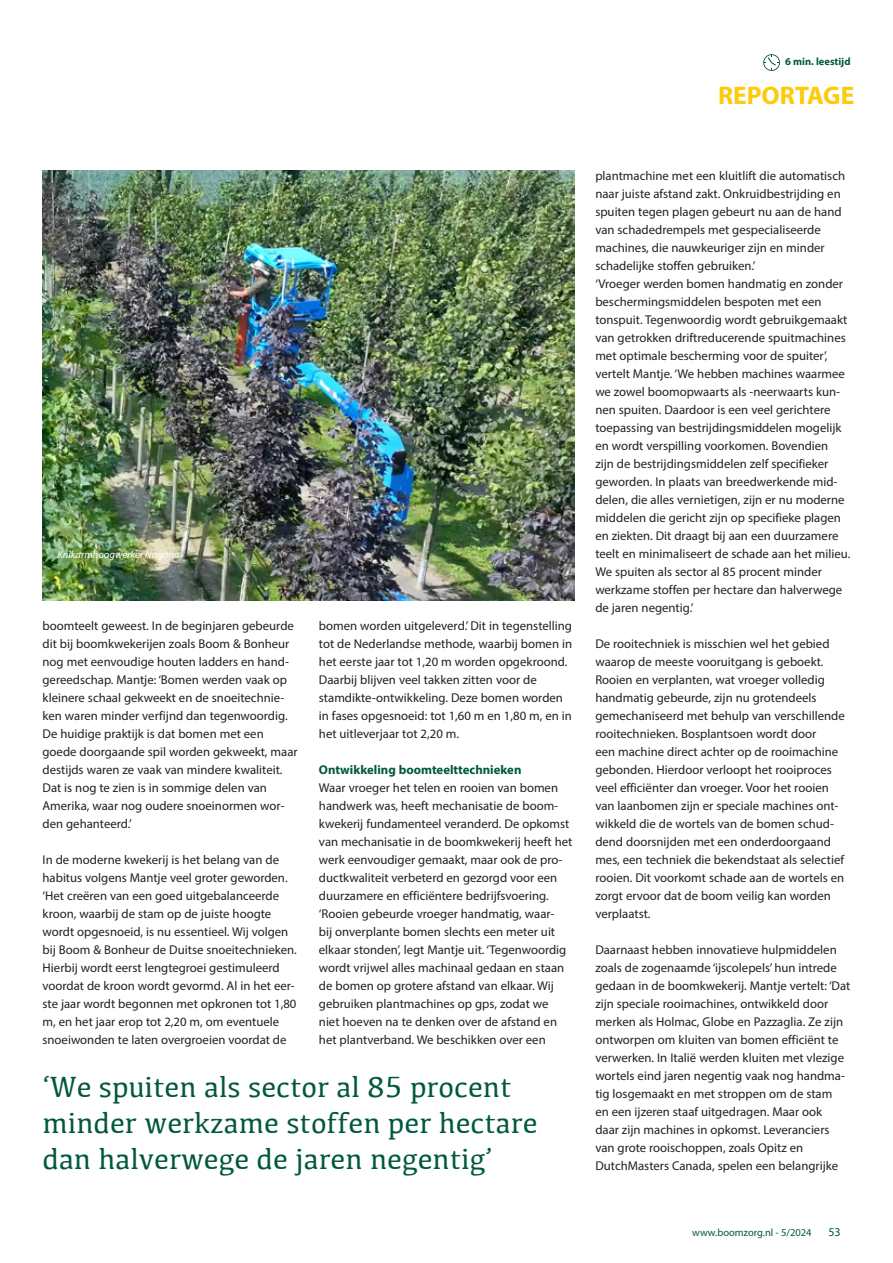
<style>
.page{position:relative;width:893px;height:1263px;background:#fff}
.page>*{position:absolute;margin:0;border:0;box-sizing:border-box;transform-origin:0 0}
.t1{font:30px/36px "Kefa";color:#005840}
.t2{font:700 25.5px "Myriad Pro";color:#feca0a}
.t3{font:12.75px/18px "Myriad Pro";color:#231f20}
.t4{font:700 12.75px "Myriad Pro";color:#005840}
.t5{font:12px "Myriad Pro";color:#005840}
.t6{font:italic 10.5px "Myriad Pro";color:#fff}
.t7{font:10.5px "Myriad Pro";color:#005840}
.t8{font:700 10.5px "Myriad Pro";color:#005840}
</style>
<div class="page">
<img style="left:43px;top:170px;width:531px;height:430px">
<svg style="left:763px;top:54px;width:17px;height:17px"></svg>
<p class="t8" style="left:785px;top:55px;width:67px">6 min. leestijd</p>
<h2 class="t2" style="left:718px;top:79px;width:138px">REPORTAGE</h2>
<p class="t6" style="left:57px;top:548px;width:124px">Knikarmhoogwerker Nagano</p>
<p class="t3" style="left:43px;top:617px;width:257px">boomteelt geweest. In de beginjaren gebeurde dit bij boomkwekerijen zoals Boom &amp; Bonheur nog met eenvoudige houten ladders en hand&shy;gereedschap. Mantje: ‘Bomen werden vaak op kleinere schaal gekweekt en de snoeitechnie&shy;ken waren minder verfijnd dan tegenwoordig.<br>De huidige praktijk is dat bomen met een goede doorgaande spil worden gekweekt, maar destijds waren ze vaak van mindere kwaliteit.<br>Dat is nog te zien is in sommige delen van Amerika, waar nog oudere snoeinormen wor&shy;den gehanteerd.’</p>
<p class="t3" style="left:43px;top:851px;width:256px">In de moderne kwekerij is het belang van de habitus volgens Mantje veel groter geworden. ‘Het creëren van een goed uitgebalanceerde kroon, waarbij de stam op de juiste hoogte wordt opgesnoeid, is nu essentieel. Wij volgen bij Boom &amp; Bonheur de Duitse snoeitechnieken.<br>Hierbij wordt eerst lengtegroei gestimuleerd voordat de kroon wordt gevormd. Al in het eer&shy;ste jaar wordt begonnen met opkronen tot 1,80 m, en het jaar erop tot 2,20 m, om eventuele snoeiwonden te laten overgroeien voordat de</p>
<p class="t3" style="left:319px;top:617px;width:255px">bomen worden uitgeleverd.’ Dit in tegenstelling tot de Nederlandse methode, waarbij bomen in het eerste jaar tot 1,20 m worden opgekroond.<br>Daarbij blijven veel takken zitten voor de stamdikte-ontwikkeling. Deze bomen worden in fases opgesnoeid: tot 1,60 m en 1,80 m, en in het uitleverjaar tot 2,20 m.</p>
<p class="t4" style="left:319px;top:761px;width:204px">Ontwikkeling boomteelttechnieken</p>
<p class="t3" style="left:319px;top:779px;width:255px">Waar vroeger het telen en rooien van bomen handwerk was, heeft mechanisatie de boom&shy;kwekerij fundamenteel veranderd. De opkomst van mechanisatie in de boomkwekerij heeft het werk eenvoudiger gemaakt, maar ook de pro&shy;ductkwaliteit verbeterd en gezorgd voor een duurzamere en efficiëntere bedrijfsvoering. ‘Rooien gebeurde vroeger handmatig, waar-<br>bij onverplante bomen slechts een meter uit elkaar stonden’, legt Mantje uit. ‘Tegenwoordig wordt vrijwel alles machinaal gedaan en staan de bomen op grotere afstand van elkaar. Wij gebruiken plantmachines op gps, zodat we<br>niet hoeven na te denken over de afstand en het plantverband. We beschikken over een</p>
<h1 class="t1" style="left:43px;top:1068px;width:496px">‘We spuiten als sector al 85 procent minder werkzame stoffen per hectare dan halverwege de jaren negentig’</h1>
<p class="t3" style="left:595px;top:167px;width:257px">plantmachine met een kluitlift die automatisch naar juiste afstand zakt. Onkruidbestrijding en spuiten tegen plagen gebeurt nu aan de hand van schadedrempels met gespecialiseerde machines, die nauwkeuriger zijn en minder schadelijke stoffen gebruiken.’<br>‘Vroeger werden bomen handmatig en zonder beschermingsmiddelen bespoten met een tonspuit. Tegenwoordig wordt gebruikgemaakt van getrokken driftreducerende spuitmachines met optimale bescherming voor de spuiter’, vertelt Mantje. ‘We hebben machines waarmee we zowel boomopwaarts als -neerwaarts kun&shy;nen spuiten. Daardoor is een veel gerichtere toepassing van bestrijdingsmiddelen mogelijk en wordt verspilling voorkomen. Bovendien<br>zijn de bestrijdingsmiddelen zelf specifieker geworden. In plaats van breedwerkende mid&shy;delen, die alles vernietigen, zijn er nu moderne middelen die gericht zijn op specifieke plagen en ziekten. Dit draagt bij aan een duurzamere teelt en minimaliseert de schade aan het milieu.<br>We spuiten als sector al 85 procent minder werkzame stoffen per hectare dan halverwege de jaren negentig.’</p>
<p class="t3" style="left:595px;top:635px;width:251px">De rooitechniek is misschien wel het gebied waarop de meeste vooruitgang is geboekt.<br>Rooien en verplanten, wat vroeger volledig handmatig gebeurde, zijn nu grotendeels gemechaniseerd met behulp van verschillende rooitechnieken. Bosplantsoen wordt door<br>een machine direct achter op de rooimachine gebonden. Hierdoor verloopt het rooiproces veel efficiënter dan vroeger. Voor het rooien van laanbomen zijn er speciale machines ont&shy;wikkeld die de wortels van de bomen schud&shy;dend doorsnijden met een onderdoorgaand mes, een techniek die bekendstaat als selectief rooien. Dit voorkomt schade aan de wortels en zorgt ervoor dat de boom veilig kan worden verplaatst.</p>
<p class="t3" style="left:595px;top:941px;width:257px">Daarnaast hebben innovatieve hulpmiddelen zoals de zogenaamde ‘ijscolepels’ hun intrede gedaan in de boomkwekerij. Mantje vertelt: ‘Dat zijn speciale rooimachines, ontwikkeld door merken als Holmac, Globe en Pazzaglia. Ze zijn ontworpen om kluiten van bomen efficiënt te verwerken. In Italië werden kluiten met vlezige wortels eind jaren negentig vaak nog handma&shy;tig losgemaakt en met stroppen om de stam<br>en een ijzeren staaf uitgedragen. Maar ook<br>daar zijn machines in opkomst. Leveranciers van grote rooischoppen, zoals Opitz en DutchMasters Canada, spelen een belangrijke</p>
<p class="t7" style="left:692px;top:1226px;width:121px">www.boomzorg.nl - 5/2024</p>
<p class="t5" style="left:828px;top:1224px;width:14px">53</p>
</div>
